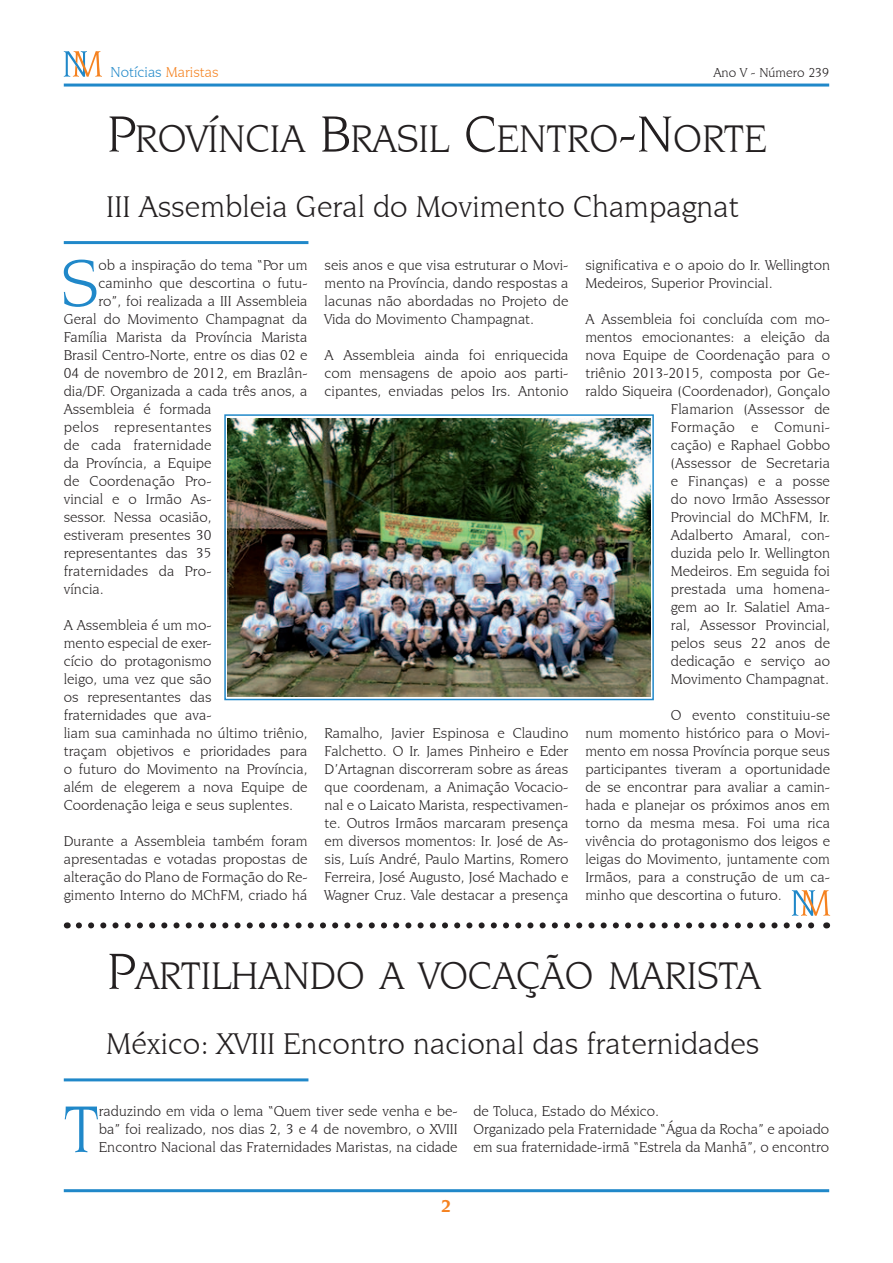
<style>
.page{position:relative;width:893px;height:1263px;background:#fff}
.page>*{position:absolute;margin:0;border:0;box-sizing:border-box;transform-origin:0 0}
.t1{font:70.2px "Novarese IT Cby BT";color:#2088c9}
.t2{font:40.5px "Novarese IT Cby BT";color:#231f20}
.t3{font:31.5px "Novarese IT Cby BT";color:#231f20}
.t4{font:700 18px "Novarese IT Cby BT";color:#f58220}
.t5{font:15px/18px "Novarese IT Cby BT";color:#231f20;text-align:justify}
.t6{font:15px "Novarese IT Cby BT";letter-spacing:.02em;color:#231f20}
.t7{font:15px "Novarese IT Cby BT";color:#2088c9}
.t8{font:13.5px "Novarese IT Cby BT";color:#231f20}
.s1{color:#f58220}
.s2{font-size:54px}
</style>
<div class="page">
<hr style="left:64px;top:84px;width:765px;height:3px;background:#2088c9">
<hr style="left:64px;top:1189px;width:765px;height:3px;background:#2088c9">
<svg style="left:64px;top:51px;width:38px;height:26px"></svg>
<hr style="left:64px;top:241px;width:244px;height:3px;background:#2088c9">
<svg style="left:792px;top:890px;width:38px;height:26px"></svg>
<img style="left:228px;top:418px;width:422px;height:279px">
<div style="left:224px;top:414px;width:430px;height:286px;border:2px solid #2088c9"></div>
<hr style="left:64px;top:1078px;width:244px;height:3px;background:#2088c9">
<svg style="left:79px;top:922px;width:736px;height:6px"></svg>
<p class="t7" style="left:111px;top:63px;width:110px">Notícias <span class="s1">Maristas</span></p>
<p class="t8" style="left:713px;top:64px;width:117px">Ano V - Número 239</p>
<h2 class="t2" style="left:107px;top:114px;width:661px"><span class="s2">P</span>ROVÍNCIA <span class="s2">B</span>RASIL <span class="s2">C</span>ENTRO<span class="s2">-N</span>ORTE</h2>
<h3 class="t3" style="left:106px;top:188px;width:634px">III Assembleia Geral do Movimento Champagnat</h3>
<h1 class="t1" style="left:61px;top:241px;width:39px">S</h1>
<p class="t5" style="left:99px;top:256px;width:211px">ob a inspiração do tema “Por um</p>
<p class="t5" style="left:99px;top:274px;width:211px">caminho que descortina o futu-</p>
<p class="t5" style="left:99px;top:292px;width:211px">ro”, foi realizada a III Assembleia</p>
<p class="t5" style="left:64px;top:310px;width:245px">Geral do Movimento Champagnat da</p>
<p class="t5" style="left:64px;top:328px;width:245px">Família Marista da Província Marista</p>
<p class="t5" style="left:64px;top:346px;width:245px">Brasil Centro-Norte, entre os dias 02 e</p>
<p class="t5" style="left:64px;top:364px;width:245px">04 de novembro de 2012, em Brazlân-</p>
<p class="t5" style="left:64px;top:382px;width:245px">dia/DF. Organizada a cada três anos, a</p>
<p class="t5" style="left:64px;top:400px;width:149px">Assembleia é formada</p>
<p class="t6" style="left:64px;top:418px;width:149px">pelos representantes</p>
<p class="t5" style="left:64px;top:436px;width:149px">de cada fraternidade</p>
<p class="t5" style="left:64px;top:454px;width:149px">da Província, a Equipe</p>
<p class="t5" style="left:64px;top:472px;width:149px">de Coordenação Pro-</p>
<p class="t5" style="left:64px;top:490px;width:149px">vincial e o Irmão As-</p>
<p class="t5" style="left:64px;top:508px;width:149px">sessor. Nessa ocasião,</p>
<p class="t5" style="left:64px;top:526px;width:149px">estiveram presentes 30</p>
<p class="t5" style="left:64px;top:544px;width:149px">representantes das 35</p>
<p class="t5" style="left:64px;top:562px;width:149px">fraternidades da Pro-</p>
<p class="t5" style="left:64px;top:580px;width:41px">víncia.</p>
<p class="t5" style="left:64px;top:616px;width:245px;text-align:left">A Assembleia é um mo-<br>mento especial de exer-<br>cício do protagonismo<br>leigo, uma vez que são<br>os representantes das<br>fraternidades que ava-<br>liam sua caminhada no último triênio, traçam objetivos e prioridades para o futuro do Movimento na Província, além de elegerem a nova Equipe de<br>Coordenação leiga e seus suplentes.</p>
<p class="t5" style="left:64px;top:832px;width:245px">Durante a Assembleia também foram apresentadas e votadas propostas de alteração do Plano de Formação do Re&shy;gimento Interno do MChFM, criado há</p>
<p class="t5" style="left:325px;top:256px;width:245px">seis anos e que visa estruturar o Movi&shy;mento na Província, dando respostas a lacunas não abordadas no Projeto de Vida do Movimento Champagnat.</p>
<p class="t5" style="left:325px;top:346px;width:245px">A Assembleia ainda foi enriquecida com mensagens de apoio aos parti&shy;cipantes, enviadas pelos Irs. Antonio</p>
<p class="t5" style="left:325px;top:724px;width:245px">Ramalho, Javier Espinosa e Claudino Falchetto. O Ir. James Pinheiro e Eder D’Artagnan discorreram sobre as áreas que coordenam, a Animação Vocacio&shy;nal e o Laicato Marista, respectivamen&shy;te. Outros Irmãos marcaram presença em diversos momentos: Ir. José de As&shy;sis, Luís André, Paulo Martins, Romero Ferreira, José Augusto, José Machado e Wagner Cruz. Vale destacar a presença</p>
<p class="t5" style="left:585px;top:256px;width:246px">significativa e o apoio do Ir. Wellington<br>Medeiros, Superior Provincial.</p>
<p class="t5" style="left:585px;top:310px;width:246px;text-align:right">A Assembleia foi concluída com mo&shy;mentos emocionantes: a eleição da nova Equipe de Coordenação para o triênio 2013-2015, composta por Ge&shy;raldo Siqueira (Coordenador), Gonçalo<br>Flamarion (Assessor de<br>Formação e Comuni-<br>cação) e Raphael Gobbo<br>(Assessor de Secretaria<br>e Finanças) e a posse<br>do novo Irmão Assessor<br>Provincial do MChFM, Ir.<br>Adalberto Amaral, con-<br>duzida pelo Ir. Wellington<br>Medeiros. Em seguida foi<br>prestada uma homena-<br>gem ao Ir. Salatiel Ama-<br>ral, Assessor Provincial,<br>pelos seus 22 anos de<br>dedicação e serviço ao<br>Movimento Champagnat.</p>
<p class="t5" style="left:585px;top:706px;width:246px;text-indent:85px">O evento constituiu-se num momento histórico para o Movi&shy;mento em nossa Província porque seus participantes tiveram a oportunidade de se encontrar para avaliar a camin&shy;hada e planejar os próximos anos em torno da mesma mesa. Foi uma rica vivência do protagonismo dos leigos e leigas do Movimento, juntamente com Irmãos, para a construção de um ca&shy;minho que descortina o futuro.</p>
<h2 class="t2" style="left:107px;top:952px;width:655px"><span class="s2">P</span>ARTILHANDO A VOCAÇÃO MARISTA</h2>
<h3 class="t3" style="left:106px;top:1025px;width:655px">México: XVIII Encontro nacional das fraternidades</h3>
<h1 class="t1" style="left:64px;top:1087px;width:37px">T</h1>
<p class="t5" style="left:99px;top:1102px;width:360px">raduzindo em vida o lema “Quem tiver sede venha e be&shy;ba” foi realizado, nos dias 2, 3 e 4 de novembro, o XVIII Encontro Nacional das Fraternidades Maristas, na cidade</p>
<p class="t5" style="left:473px;top:1102px;width:357px;text-align:left">de Toluca, Estado do México.<br>Organizado pela Fraternidade “Água da Rocha” e apoiado em sua fraternidade-irmã “Estrela da Manhã”, o encontro</p>
<p class="t4" style="left:441px;top:1195px;width:12px">2</p>
</div>
